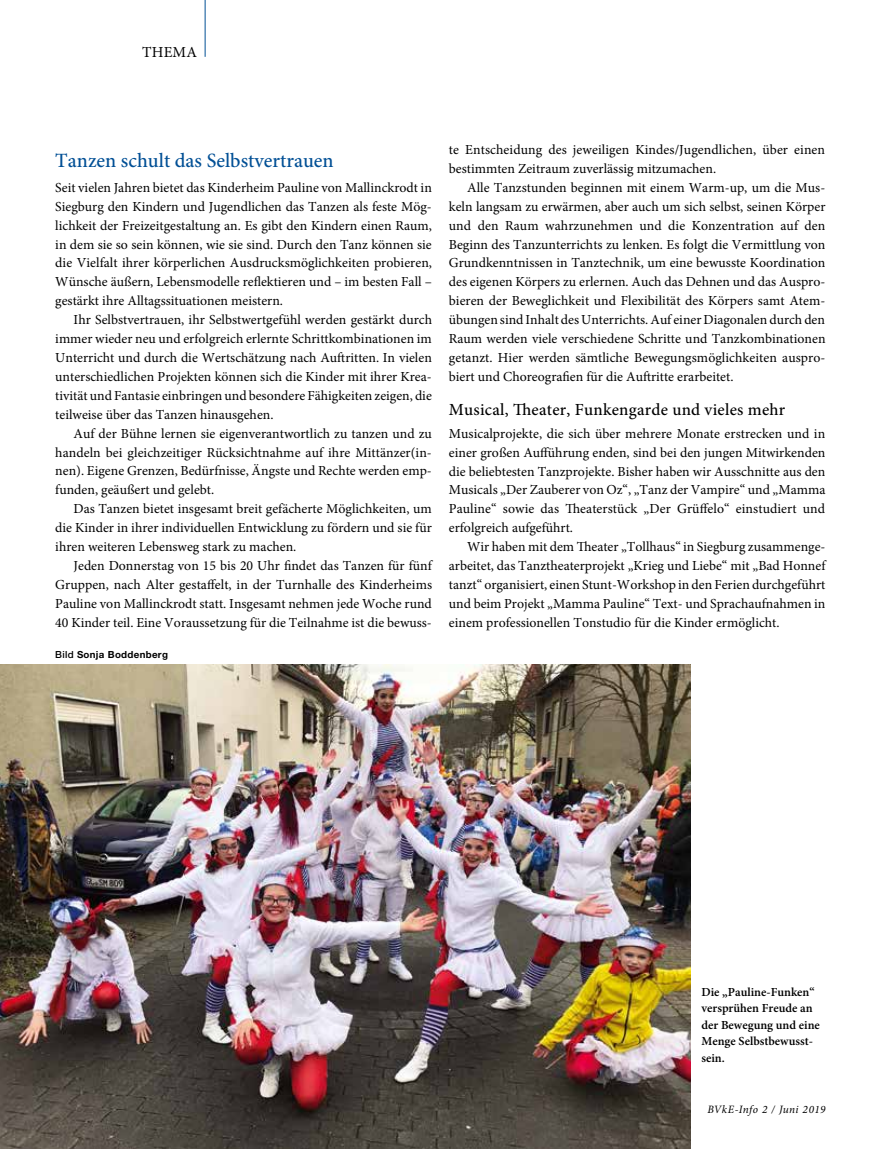
<style>
.page{position:relative;width:885px;height:1149px;background:#fff}
.page>*{position:absolute;margin:0;border:0;box-sizing:border-box;transform-origin:0 0}
.t1{font:500 20.25px "Minion Pro";color:#004f95}
.t2{font:500 16.95px "Minion Pro";letter-spacing:.015em;color:#000}
.t3{font:15.3px "Minion Pro";letter-spacing:.01em;color:#000}
.t4{font:13.8px/18.9px "Minion Pro";color:#000;text-align:justify}
.t5{font:600 12.3px/16.5px "Minion Pro";color:#000}
.t6{font:italic 11.25px "Minion Pro";letter-spacing:.035em;color:#000}
.t7{font:700 9.75px "Helvetica Neue LT Std";letter-spacing:.03em;color:#000}
.s1{font-weight:500}
</style>
<div class="page">
<hr style="left:205px;top:0;width:1px;height:57px;background:#004f95">
<img style="left:0;top:664px;width:690px;height:484px">
<p class="t3" style="left:142px;top:42px;width:56px">THEMA</p>
<h1 class="t1" style="left:55px;top:146px;width:280px">Tanzen schult das Selbstvertrauen</h1>
<p class="t4" style="left:55px;top:178px;width:378px">Seit vielen Jahren bietet das Kinderheim Pauline von Mallinckrodt in Siegburg den Kindern und Jugendlichen das Tanzen als feste Mög&shy;lichkeit der Freizeitgestaltung an. Es gibt den Kindern einen Raum, in dem sie so sein können, wie sie sind. Durch den Tanz können sie die Vielfalt ihrer körperlichen Ausdrucksmöglichkeiten probieren, Wünsche äußern, Lebensmodelle reflektieren und – im besten Fall – gestärkt ihre Alltagssituationen meistern.</p>
<p class="t4" style="left:55px;top:310px;width:378px;text-indent:18px">Ihr Selbstvertrauen, ihr Selbstwertgefühl werden gestärkt durch immer wieder neu und erfolgreich erlernte Schrittkombinationen im Unterricht und durch die Wertschätzung nach Auftritten. In vielen unterschiedlichen Projekten können sich die Kinder mit ihrer Krea&shy;tivität und Fantasie einbringen und besondere Fähigkeiten zeigen, die teilweise über das Tanzen hinausgehen.</p>
<p class="t4" style="left:55px;top:424px;width:378px;text-indent:18px">Auf der Bühne lernen sie eigenverantwortlich zu tanzen und zu handeln bei gleichzeitiger Rücksichtnahme auf ihre Mittänzer(in&shy;nen). Eigene Grenzen, Bedürfnisse, Ängste und Rechte werden emp&shy;funden, geäußert und gelebt.</p>
<p class="t4" style="left:55px;top:499px;width:378px;text-indent:18px">Das Tanzen bietet insgesamt breit gefächerte Möglichkeiten, um die Kinder in ihrer individuellen Entwicklung zu fördern und sie für ihren weiteren Lebensweg stark zu machen.</p>
<p class="t4" style="left:55px;top:556px;width:378px;text-indent:18px">Jeden Donnerstag von 15 bis 20 Uhr findet das Tanzen für fünf Gruppen, nach Alter gestaffelt, in der Turnhalle des Kinderheims Pauline von Mallinckrodt statt. Insgesamt nehmen jede Woche rund 40 Kinder teil. Eine Voraussetzung für die Teilnahme ist die bewuss-</p>
<p class="t7" style="left:55px;top:648px;width:114px"><span class="s1">Bild</span> Sonja Boddenberg</p>
<p class="t4" style="left:449px;top:140px;width:378px">te Entscheidung des jeweiligen Kindes/Jugendlichen, über einen bestimmten Zeitraum zuverlässig mitzumachen.</p>
<p class="t4" style="left:449px;top:178px;width:378px;text-indent:18px">Alle Tanzstunden beginnen mit einem Warm-up, um die Mus&shy;keln langsam zu erwärmen, aber auch um sich selbst, seinen Körper und den Raum wahrzunehmen und die Konzentration auf den Beginn des Tanzunterrichts zu lenken. Es folgt die Vermittlung von Grundkenntnissen in Tanztechnik, um eine bewusste Koordination des eigenen Körpers zu erlernen. Auch das Dehnen und das Auspro&shy;bieren der Beweglichkeit und Flexibilität des Körpers samt Atem&shy;übungen sind Inhalt des Unterrichts. Auf einer Diagonalen durch den Raum werden viele verschiedene Schritte und Tanzkombinationen getanzt. Hier werden sämtliche Bewegungsmöglichkeiten auspro&shy;biert und Choreografien für die Auftritte erarbeitet.</p>
<p class="t2" style="left:449px;top:398px;width:338px">Musical, Theater, Funkengarde und vieles mehr</p>
<p class="t4" style="left:449px;top:424px;width:378px">Musicalprojekte, die sich über mehrere Monate erstrecken und in einer großen Aufführung enden, sind bei den jungen Mitwirkenden die beliebtesten Tanzprojekte. Bisher haben wir Ausschnitte aus den Musicals „Der Zauberer von Oz“, „Tanz der Vampire“ und „Mamma Pauline“ sowie das Theaterstück „Der Grüffelo“ einstudiert und erfolgreich aufgeführt.</p>
<p class="t4" style="left:449px;top:537px;width:378px;text-indent:18px">Wir haben mit dem Theater „Tollhaus“ in Siegburg zusammenge&shy;arbeitet, das Tanztheaterprojekt „Krieg und Liebe“ mit „Bad Honnef tanzt“ organisiert, einen Stunt-Workshop in den Ferien durchgeführt und beim Projekt „Mamma Pauline“ Text- und Sprachaufnahmen in einem professionellen Tonstudio für die Kinder ermöglicht.</p>
<p class="t5" style="left:701px;top:983px;width:120px">Die „Pauline-Funken“ versprühen Freude an der Bewegung und eine<br>Menge Selbstbewusst&shy;sein.</p>
<p class="t6" style="left:707px;top:1101px;width:119px">BVkE-Info 2 / Juni 2019</p>
</div>
